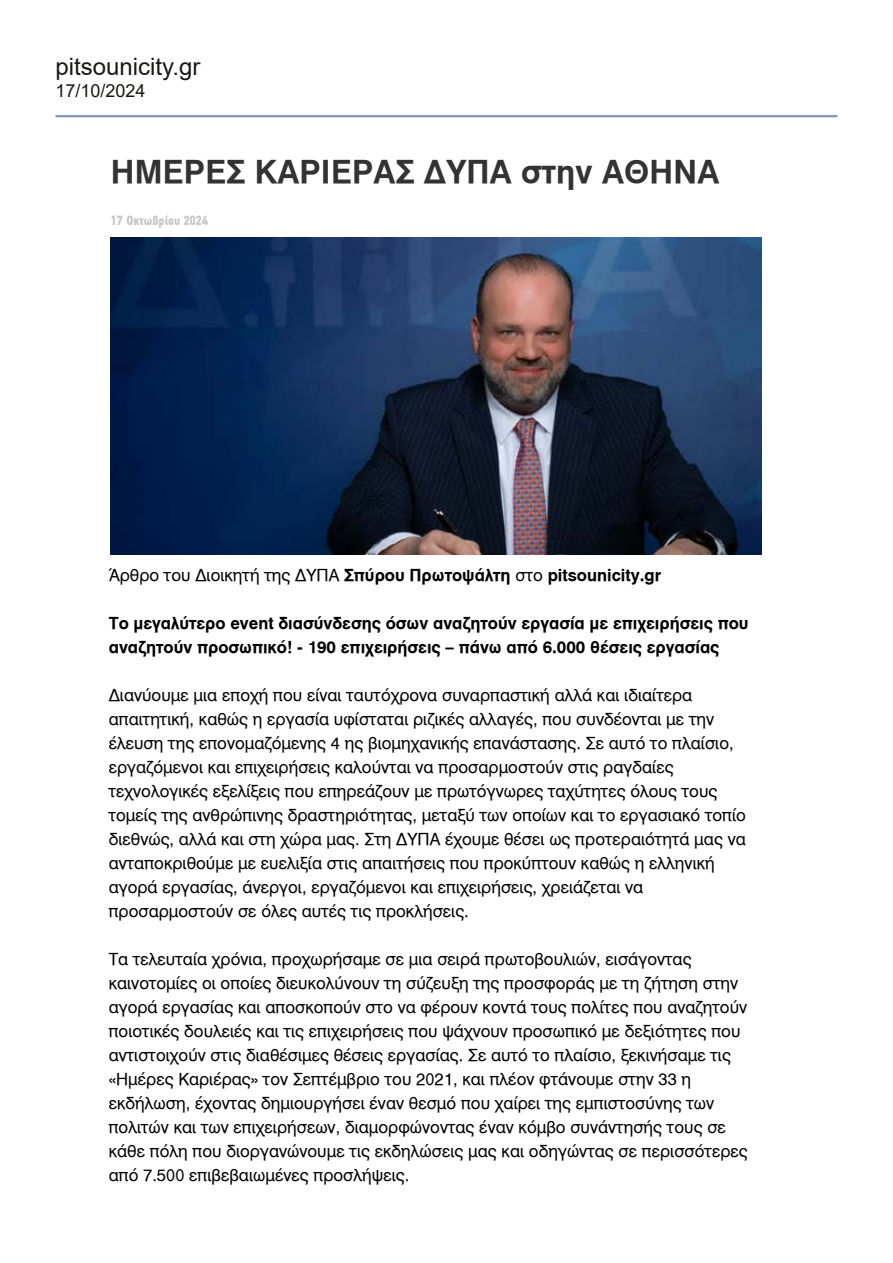
<style>
.page{position:relative;width:893px;height:1263px;background:#fff}
.page>*{position:absolute;margin:0;border:0;box-sizing:border-box;transform-origin:0 0}
.t1{font:31.5px "UB Helvetica Bold";letter-spacing:.005em;color:#333334}
.t2{font:24px "Arial";color:#191814}
.t3{font:18px "Arial";color:#191814}
.t4{font:16.5px/24px "UB Helvetica";color:#000}
.t5{font:16.5px/24px "UB Helvetica Bold";color:#000}
.t6{font:900 condensed 13.5px "PF Din Text";letter-spacing:.005em;color:#c5c5c5}
.s1{font-family:"UB Helvetica"}
</style>
<div class="page">
<hr style="left:55px;top:115px;width:782px;height:2px;background:#8497b1">
<img style="left:110px;top:237px;width:652px;height:318px">
<h2 class="t2" style="left:55px;top:50px;width:146px">pitsounicity.gr</h2>
<p class="t3" style="left:55px;top:78px;width:92px">17/10/2024</p>
<h1 class="t1" style="left:111px;top:153px;width:610px">ΗΜΕΡΕΣ ΚΑΡΙΕΡΑΣ ∆ΥΠΑ στην ΑΘΗΝΑ</h1>
<p class="t6" style="left:111px;top:212px;width:99px">17 Οκτωβρίου 2024</p>
<p class="t5" style="left:109px;top:563px;width:554px"><span class="s1">Άρθρο του ∆ιοικητή της ∆ΥΠΑ</span> Σπύρου Πρωτοψάλτη <span class="s1">στο</span> pitsounicity.gr</p>
<p class="t5" style="left:109px;top:611px;width:641px">Το µεγαλύτερο event διασύνδεσης όσων αναζητούν εργασία µε επιχειρήσεις που αναζητούν προσωπικό! - 190 επιχειρήσεις – πάνω από 6.000 θέσεις εργασίας</p>
<p class="t4" style="left:109px;top:684px;width:639px">∆ιανύουµε µια εποχή που είναι ταυτόχρονα συναρπαστική αλλά και ιδιαίτερα απαιτητική, καθώς η εργασία υφίσταται ριζικές αλλαγές, που συνδέονται µε την έλευση της επονοµαζόµενης 4 ης βιοµηχανικής επανάστασης. Σε αυτό το πλαίσιο, εργαζόµενοι και επιχειρήσεις καλούνται να προσαρµοστούν στις ραγδαίες τεχνολογικές εξελίξεις που επηρεάζουν µε πρωτόγνωρες ταχύτητες όλους τους τοµείς της ανθρώπινης δραστηριότητας, µεταξύ των οποίων και το εργασιακό τοπίο διεθνώς, αλλά και στη χώρα µας. Στη ∆ΥΠΑ έχουµε θέσει ως προτεραιότητά µας να ανταποκριθούµε µε ευελιξία στις απαιτήσεις που προκύπτουν καθώς η ελληνική αγορά εργασίας, άνεργοι, εργαζόµενοι και επιχειρήσεις, χρειάζεται να προσαρµοστούν σε όλες αυτές τις προκλήσεις.</p>
<p class="t4" style="left:109px;top:948px;width:641px">Τα τελευταία χρόνια, προχωρήσαµε σε µια σειρά πρωτοβουλιών, εισάγοντας καινοτοµίες οι οποίες διευκολύνουν τη σύζευξη της προσφοράς µε τη ζήτηση στην αγορά εργασίας και αποσκοπούν στο να φέρουν κοντά τους πολίτες που αναζητούν ποιοτικές δουλειές και τις επιχειρήσεις που ψάχνουν προσωπικό µε δεξιότητες που αντιστοιχούν στις διαθέσιµες θέσεις εργασίας. Σε αυτό το πλαίσιο, ξεκινήσαµε τις «Ηµέρες Καριέρας» τον Σεπτέµβριο του 2021, και πλέον φτάνουµε στην 33 η εκδήλωση, έχοντας δηµιουργήσει έναν θεσµό που χαίρει της εµπιστοσύνης των πολιτών και των επιχειρήσεων, διαµορφώνοντας έναν κόµβο συνάντησής τους σε κάθε πόλη που διοργανώνουµε τις εκδηλώσεις µας και οδηγώντας σε περισσότερες από 7.500 επιβεβαιωµένες προσλήψεις.</p>
</div>
